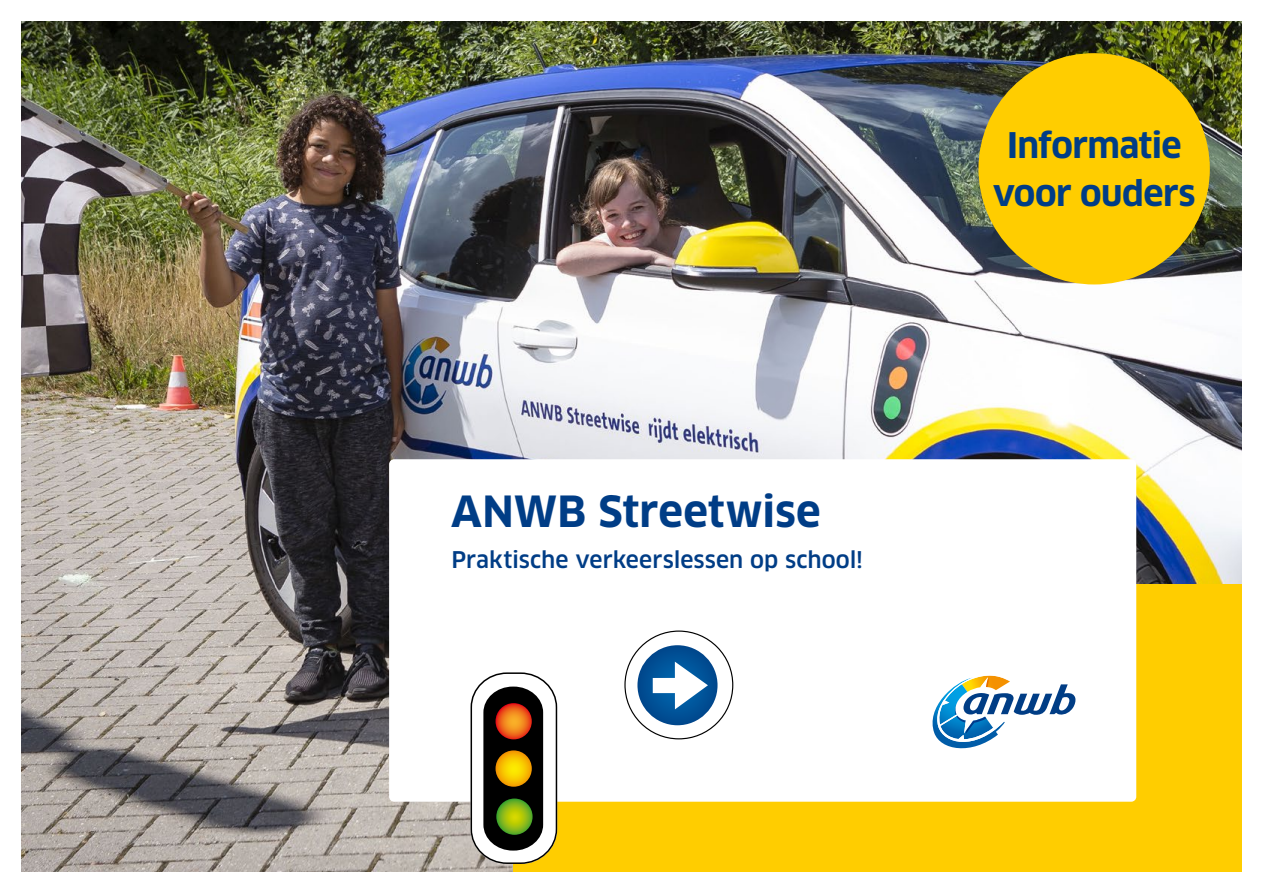
<style>
.page{position:relative;width:1263px;height:893px;background:#fff}
.page>*{position:absolute;margin:0;border:0;box-sizing:border-box;transform-origin:0 0}
.t1{font:700 42px "Clan Pro";color:#003d86}
.t2{font:700 34.5px/48px "Clan Pro";letter-spacing:-.02em;color:#003d86;text-align:center}
.t3{font:500 22.5px "Clan Pro";color:#003d86}
</style>
<div class="page">
<img style="left:21px;top:21px;width:1221px;height:851px">
<div style="left:514px;top:584px;width:728px;height:288px;background:#ffcd00"></div>
<div style="left:389px;top:459px;width:747px;height:343px;background:#fff;border-radius:5px"></div>
<svg style="left:932px;top:675px;width:144px;height:74px"></svg>
<div style="left:978px;top:53px;width:232px;height:231px;background:#ffcd00;border-radius:50%"></div>
<svg style="left:624px;top:630px;width:109px;height:109px"></svg>
<svg style="left:470px;top:672px;width:87px;height:192px"></svg>
<svg style="left:496px;top:798px;width:37px;height:37px"></svg>
<svg style="left:495px;top:750px;width:37px;height:37px"></svg>
<svg style="left:495px;top:703px;width:37px;height:36px"></svg>
<h1 class="t1" style="left:451px;top:487px;width:371px">ANWB Streetwise</h1>
<p class="t3" style="left:451px;top:546px;width:413px">Praktische verkeerslessen op school!</p>
<h2 class="t2" style="left:993px;top:122px;width:204px">Informatie voor ouders</h2>
</div>
